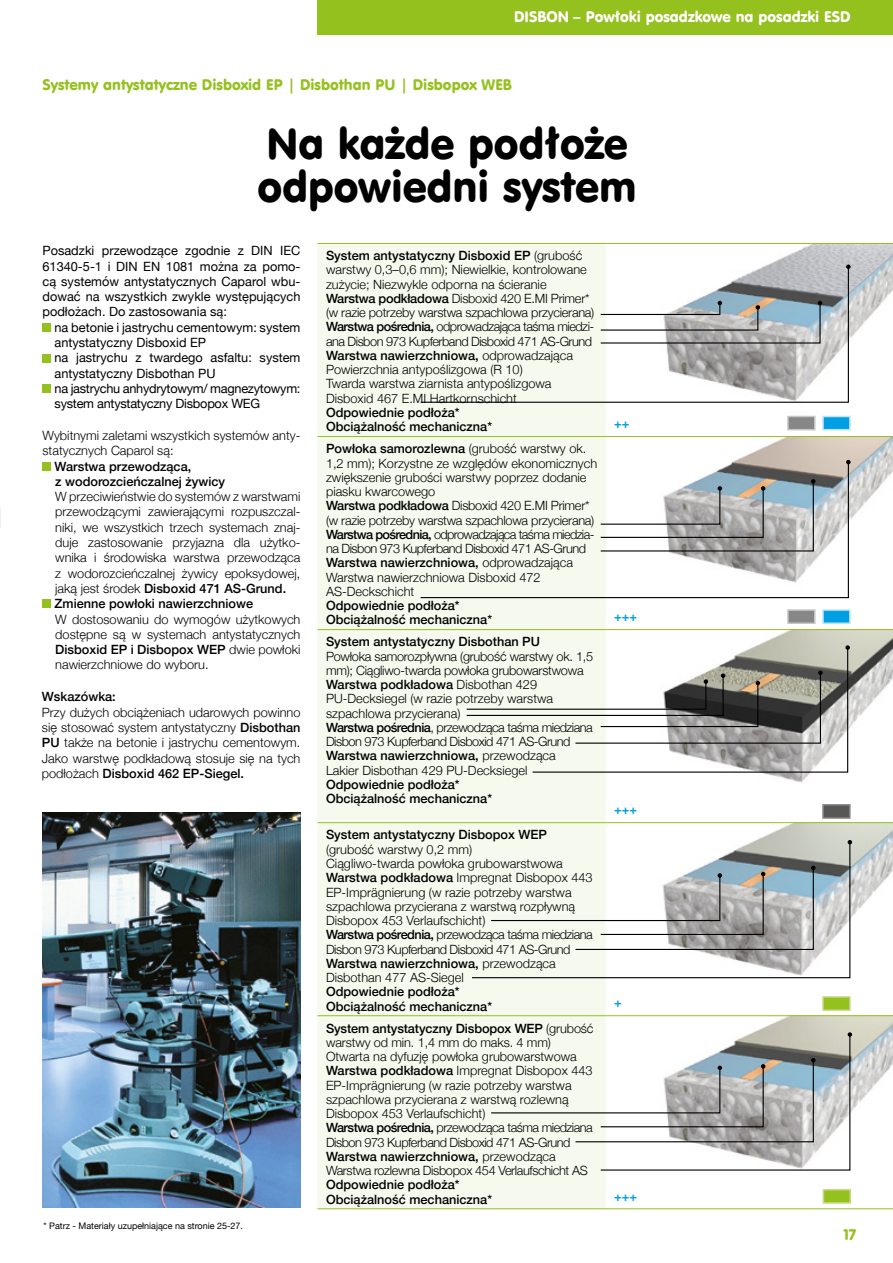
<style>
.page{position:relative;width:893px;height:1263px;background:#fff}
.page>*{position:absolute;margin:0;border:0;box-sizing:border-box;transform-origin:0 0}
.t1{font:42.75px/43.5px "VAG Rounded EU";color:#000}
.t2{font:15px "VAG Rounded EU";color:#95c11e}
.t3{font:15px "VAG Rounded EU";color:#fff}
.t4{font:300 12.75px/14.2px "Helvetica Neue";color:#000}
.t5{font:12.75px/15.3px "Helvetica Neue";color:#000;text-align:justify}
.t6{font:500 12.75px/14.2px "Helvetica Neue";color:#000}
.t7{font:300 12.75px/14.2px "Helvetica Neue";letter-spacing:-.02em;color:#000}
.t8{font:700 12.75px "Helvetica Neue";color:#009fe3}
.t9{font:300 10.5px "Helvetica Neue LT Pro";letter-spacing:.02em;color:#000}
.t10{font:9px "Helvetica Neue";color:#000}
.s1{font-weight:500}
</style>
<div class="page">
<div style="left:43px;top:462px;width:8px;height:8px;background:#95c11e"></div>
<div style="left:43px;top:600px;width:8px;height:8px;background:#95c11e"></div>
<div style="left:43px;top:323px;width:8px;height:9px;background:#95c11e"></div>
<div style="left:43px;top:354px;width:8px;height:8px;background:#95c11e"></div>
<div style="left:43px;top:384px;width:8px;height:9px;background:#95c11e"></div>
<hr style="left:0;top:306px;width:1px;height:51px;background:#e0f1f6">
<hr style="left:0;top:408px;width:1px;height:51px;background:#e0f1f6">
<img style="left:765px;top:244px;width:128px;height:95px">
<img style="left:734px;top:437px;width:159px;height:82px">
<img style="left:659px;top:630px;width:234px;height:153px">
<img style="left:658px;top:823px;width:235px;height:95px">
<img style="left:659px;top:1016px;width:234px;height:95px">
<div style="left:317px;top:244px;width:289px;height:964px;background:#f6f9ed"></div>
<hr style="left:317px;top:243px;width:289px;height:1px;background:#95c11e">
<hr style="left:317px;top:436px;width:289px;height:1px;background:#95c11e">
<hr style="left:317px;top:629px;width:289px;height:1px;background:#95c11e">
<hr style="left:317px;top:822px;width:289px;height:1px;background:#95c11e">
<hr style="left:317px;top:1015px;width:289px;height:1px;background:#95c11e">
<hr style="left:317px;top:1208px;width:289px;height:1px;background:#95c11e">
<hr style="left:606px;top:243px;width:287px;height:1px;background:#95c11e">
<hr style="left:606px;top:436px;width:287px;height:1px;background:#95c11e">
<hr style="left:606px;top:629px;width:287px;height:1px;background:#95c11e">
<hr style="left:606px;top:822px;width:287px;height:1px;background:#95c11e">
<hr style="left:606px;top:1015px;width:287px;height:1px;background:#95c11e">
<hr style="left:606px;top:1208px;width:287px;height:1px;background:#95c11e">
<div style="left:787px;top:416px;width:28px;height:14px;background:#878787;border:2px solid #c6c6c6"></div>
<div style="left:787px;top:609px;width:28px;height:15px;background:#878787;border:2px solid #c6c6c6"></div>
<div style="left:822px;top:416px;width:29px;height:14px;background:#009fe3;border:2px solid #bce4fa"></div>
<div style="left:822px;top:609px;width:29px;height:15px;background:#009fe3;border:2px solid #bce4fa"></div>
<div style="left:822px;top:804px;width:29px;height:15px;background:#575756;border:2px solid #878787"></div>
<div style="left:823px;top:1189px;width:28px;height:15px;background:#95c11e;border:2px solid #c5d984"></div>
<div style="left:822px;top:996px;width:29px;height:15px;background:#95c11e;border:2px solid #c5d984"></div>
<img style="left:42px;top:812px;width:258px;height:395px">
<svg style="left:419px;top:266px;width:430px;height:137px"></svg>
<svg style="left:846px;top:264px;width:5px;height:5px"></svg>
<svg style="left:419px;top:461px;width:430px;height:138px"></svg>
<svg style="left:846px;top:460px;width:5px;height:4px"></svg>
<svg style="left:471px;top:841px;width:380px;height:138px"></svg>
<svg style="left:848px;top:840px;width:4px;height:4px"></svg>
<svg style="left:466px;top:645px;width:384px;height:128px"></svg>
<svg style="left:600px;top:301px;width:222px;height:43px"></svg>
<svg style="left:600px;top:479px;width:215px;height:73px"></svg>
<svg style="left:490px;top:866px;width:325px;height:84px"></svg>
<svg style="left:490px;top:1032px;width:362px;height:139px"></svg>
<div style="left:317px;top:0;width:576px;height:35px;background:#95c11e"></div>
<p class="t3" style="left:514px;top:8px;width:338px">DISBON – Powłoki posadzkowe na posadzki ESD</p>
<p class="t2" style="left:43px;top:76px;width:471px">Systemy antystatyczne Disboxid EP | Disbothan PU | Disbopox WEB</p>
<h1 class="t1" style="left:258px;top:124px;width:380px">Na każde podłoże odpowiedni system</h1>
<p class="t5" style="left:43px;top:244px;width:259px">Posadzki przewodzące zgodnie z DIN IEC 61340-5-1 i DIN EN 1081 można za pomo&shy;cą systemów antystatycznych Caparol wbu&shy;dować na wszystkich zwykle występujących podłożach. Do zastosowania są:</p>
<p class="t5" style="left:55px;top:320px;width:247px;text-align:left">na betonie i jastrychu cementowym: system antystatyczny Disboxid EP<br>na jastrychu z twardego asfaltu: system antystatyczny Disbothan PU<br>na jastrychu anhydrytowym/ magnezytowym: system antystatyczny Disbopox WEG</p>
<p class="t4" style="left:43px;top:427px;width:259px;line-height:15.3px">Wybitnymi zaletami wszystkich systemów anty&shy;statycznych Caparol są:</p>
<p class="t6" style="left:55px;top:457px;width:172px;line-height:15.3px">Warstwa przewodząca,<br>z wodorozcieńczalnej żywicy</p>
<p class="t4" style="left:55px;top:488px;width:247px;line-height:15.3px">W przeciwieństwie do systemów z warstwami przewodzącymi zawierającymi rozpuszczal&shy;niki, we wszystkich trzech systemach znaj&shy;duje zastosowanie przyjazna dla użytko&shy;wnika i środowiska warstwa przewodząca z wodorozcieńczalnej żywicy epoksydowej, jaką jest środek <span class="s1">Disboxid 471 AS-Grund.<br>Zmienne powłoki nawierzchniowe</span></p>
<p class="t4" style="left:55px;top:610px;width:247px;line-height:15.3px;text-align:justify">W dostosowaniu do wymogów użytkowych dostępne są w systemach antystatycznych <span class="s1">Disboxid EP i Disbopox WEP</span> dwie powłoki nawierzchniowe do wyboru.</p>
<p class="t6" style="left:42px;top:689px;width:75px">Wskazówka:</p>
<p class="t4" style="left:42px;top:704px;width:260px;line-height:15.3px;text-align:justify">Przy dużych obciążeniach udarowych powinno się stosować system antystatyczny <span class="s1">Disbothan PU</span> także na betonie i jastrychu cementowym.<br>Jako warstwę podkładową stosuje się na tych podłożach <span class="s1">Disboxid 462 EP-Siegel.</span></p>
<p class="t10" style="left:44px;top:1219px;width:201px">* Patrz - Materiały uzupełniające na stronie 25-27.</p>
<p class="t4" style="left:326px;top:248px;width:270px"><span class="s1">System antystatyczny Disboxid EP</span> (grubość warstwy 0,3–0,6 mm); Niewielkie, kontrolowane zużycie; Niezwykle odporna na ścieranie <span class="s1">Warstwa podkładowa</span> Disboxid 420 E.MI Primer* (w razie potrzeby warstwa szpachlowa przycierana)<br><span class="s1">Warstwa pośrednia,</span> odprowadzająca taśma miedzi&shy;ana Disbon 973 Kupferband Disboxid 471 AS-Grund <span class="s1">Warstwa nawierzchniowa,</span> odprowadzająca Powierzchnia antypoślizgowa (R 10)<br>Twarda warstwa ziarnista antypoślizgowa Disboxid 467 E.MI Hartkornschicht</p>
<p class="t6" style="left:326px;top:404px;width:168px">Odpowiednie podłoża*<br>Obciążalność mechaniczna*</p>
<p class="t4" style="left:326px;top:441px;width:273px"><span class="s1">Powłoka samorozlewna</span> (grubość warstwy ok.<br>1,2 mm); Korzystne ze względów ekonomicznych zwiększenie grubości warstwy poprzez dodanie piasku kwarcowego<br><span class="s1">Warstwa podkładowa</span> Disboxid 420 E.MI Primer* (w razie potrzeby warstwa szpachlowa przycierana)<br><span class="s1">Warstwa pośrednia,</span> odprowadzająca taśma miedzia&shy;na Disbon 973 Kupferband Disboxid 471 AS-Grund <span class="s1">Warstwa nawierzchniowa,</span> odprowadzająca Warstwa nawierzchniowa Disboxid 472<br>AS-Deckschicht</p>
<p class="t6" style="left:326px;top:597px;width:168px">Odpowiednie podłoża*<br>Obciążalność mechaniczna*</p>
<p class="t9" style="left:350px;top:619px;width:141px">erfüllt die o. g. Anforderungen</p>
<p class="t6" style="left:326px;top:634px;width:215px">System antystatyczny Disbothan PU</p>
<p class="t7" style="left:326px;top:648px;width:269px">Powłoka samorozpływna (grubość warstwy ok. 1,5 mm); Ciągliwo-twarda powłoka grubowarstwowa <span class="s1">Warstwa podkładowa</span> Disbothan 429<br>PU-Decksiegel (w razie potrzeby warstwa szpachlowa przycierana)<br><span class="s1">Warstwa pośrednia</span>, przewodząca taśma miedziana Disbon 973 Kupferband Disboxid 471 AS-Grund <span class="s1">Warstwa nawierzchniowa,</span> przewodząca<br>Lakier Disbothan 429 PU-Decksiegel</p>
<p class="t6" style="left:326px;top:776px;width:168px">Odpowiednie podłoża*<br>Obciążalność mechaniczna*</p>
<p class="t6" style="left:326px;top:827px;width:223px">System antystatyczny Disbopox WEP</p>
<p class="t4" style="left:326px;top:841px;width:268px">(grubość warstwy 0,2 mm)<br>Ciągliwo-twarda powłoka grubowarstwowa <span class="s1">Warstwa podkładowa</span> Impregnat Disbopox 443<br>EP-Imprägnierung (w razie potrzeby warstwa szpachlowa przycierana z warstwą rozpływną Disbopox 453 Verlaufschicht)<br><span class="s1">Warstwa pośrednia,</span> przewodząca taśma miedziana Disbon 973 Kupferband Disboxid 471 AS-Grund <span class="s1">Warstwa nawierzchniowa,</span> przewodząca Disbothan 477 AS-Siegel</p>
<p class="t6" style="left:326px;top:983px;width:168px">Odpowiednie podłoża*<br>Obciążalność mechaniczna*</p>
<p class="t4" style="left:326px;top:1020px;width:269px"><span class="s1">System antystatyczny Disbopox WEP</span> (grubość warstwy od min. 1,4 mm do maks. 4 mm)<br>Otwarta na dyfuzję powłoka grubowarstwowa <span class="s1">Warstwa podkładowa</span> Impregnat Disbopox 443<br>EP-Imprägnierung (w razie potrzeby warstwa szpachlowa przycierana z warstwą rozlewną Disbopox 453 Verlaufschicht)<br><span class="s1">Warstwa pośrednia,</span> przewodząca taśma miedziana Disbon 973 Kupferband Disboxid 471 AS-Grund <span class="s1">Warstwa nawierzchniowa,</span> przewodząca Warstwa rozlewna Disbopox 454 Verlaufschicht AS</p>
<p class="t6" style="left:326px;top:1177px;width:168px">Odpowiednie podłoża*<br>Obciążalność mechaniczna*</p>
<p class="t8" style="left:614px;top:413px;width:17px">++</p>
<p class="t8" style="left:614px;top:607px;width:24px">+++</p>
<p class="t8" style="left:614px;top:800px;width:24px">+++</p>
<p class="t8" style="left:614px;top:993px;width:9px">+</p>
<p class="t8" style="left:614px;top:1186px;width:24px">+++</p>
<p class="t2" style="left:844px;top:1226px;width:14px">17</p>
</div>
